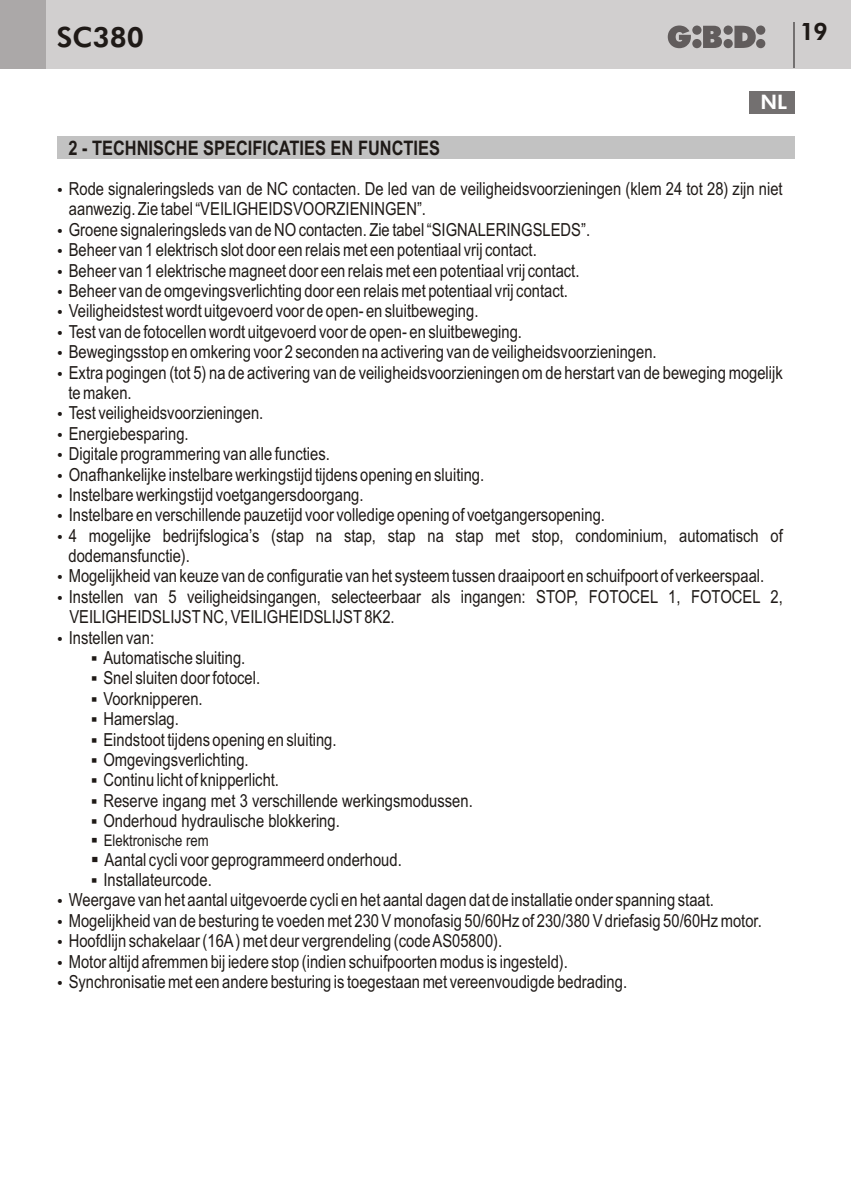
<style>
.page{position:relative;width:851px;height:1191px;background:#fff}
.page>*{position:absolute;margin:0;border:0;box-sizing:border-box;transform-origin:0 0}
.t1{font:800 28px "Futura BT";color:#1f1a17}
.t2{font:800 24px "Futura BT";color:#1f1a17}
.t3{font:700 20px "Arial Narrow";color:#1f1a17}
.t4{font:800 20px "Futura BT";color:#fff}
.t5{font:18px/20.4px "Arial Narrow";color:#1f1a17}
.t6{font:18px "Wingdings";color:#1f1a17}
.t7{font:16px "Arial Narrow";color:#1f1a17}
.t8{font:16px "Wingdings";color:#1f1a17}
.t9{font:15.4px "Wingdings";color:#1f1a17}
.t10{font:14px "Wingdings";color:#1f1a17}
</style>
<div class="page">
<div style="left:0;top:0;width:850px;height:68px;background:#d1cfcf"></div>
<div style="left:0;top:0;width:45px;height:68px;background:#aba8a8"></div>
<svg style="left:667px;top:26px;width:98px;height:22px"></svg>
<hr style="left:793px;top:23px;width:2px;height:45px;background:#737070">
<div style="left:748px;top:91px;width:46px;height:22px;background:#737070"></div>
<div style="left:57px;top:136px;width:737px;height:23px;background:#c2c2c2"></div>
<h1 class="t1" style="left:57px;top:26px;width:89px">SC380</h1>
<h2 class="t2" style="left:799px;top:22px;width:29px">19</h2>
<p class="t4" style="left:760px;top:94px;width:28px">NL</p>
<p class="t3" style="left:68px;top:140px;width:373px">2 - TECHNISCHE SPECIFICATIES EN FUNCTIES</p>
<p class="t5" style="left:57px;top:180px;width:727px">•Rode signaleringsleds van de NC contacten. De led van de veiligheidsvoorzieningen (klem 24 tot 28) zijn niet</p>
<p class="t10" style="left:57px;top:225px;width:43px">•</p>
<p class="t5" style="left:69px;top:201px;width:358px">aanwezig. Zie tabel “VEILIGHEIDSVOORZIENINGEN”.</p>
<p class="t5" style="left:69px;top:221px;width:522px">Groene signaleringsleds van de NO contacten. Zie tabel “SIGNALERINGSLEDS”.</p>
<p class="t5" style="left:69px;top:241px;width:469px">Beheer van 1 elektrisch slot door een relais met een potentiaal vrij contact.</p>
<p class="t10" style="left:57px;top:245px;width:43px">•</p>
<p class="t5" style="left:69px;top:262px;width:512px">Beheer van 1 elektrische magneet door een relais met een potentiaal vrij contact.</p>
<p class="t10" style="left:57px;top:266px;width:43px">•</p>
<p class="t5" style="left:69px;top:282px;width:500px">Beheer van de omgevingsverlichting door een relais met potentiaal vrij contact.</p>
<p class="t10" style="left:57px;top:286px;width:43px">•</p>
<p class="t5" style="left:69px;top:302px;width:411px">Veiligheidstest wordt uitgevoerd voor de open- en sluitbeweging.</p>
<p class="t10" style="left:57px;top:306px;width:43px">•</p>
<p class="t5" style="left:69px;top:323px;width:454px">Test van de fotocellen wordt uitgevoerd voor de open- en sluitbeweging.</p>
<p class="t10" style="left:57px;top:327px;width:43px">•</p>
<p class="t5" style="left:69px;top:343px;width:715px">Bewegingsstop en omkering voor 2 seconden na activering van de veiligheidsvoorzieningen.<br>Extra pogingen (tot 5) na de activering van de veiligheidsvoorzieningen om de herstart van de beweging mogelijk</p>
<p class="t10" style="left:57px;top:347px;width:43px">•</p>
<p class="t10" style="left:57px;top:368px;width:43px">•</p>
<p class="t5" style="left:68px;top:384px;width:65px">te maken.</p>
<p class="t5" style="left:69px;top:404px;width:196px">Test veiligheidsvoorzieningen.</p>
<p class="t10" style="left:57px;top:408px;width:44px">•</p>
<p class="t10" style="left:57px;top:429px;width:44px">•</p>
<p class="t5" style="left:69px;top:425px;width:121px">Energiebesparing.</p>
<p class="t5" style="left:69px;top:445px;width:262px">Digitale programmering van alle functies.</p>
<p class="t10" style="left:57px;top:449px;width:43px">•</p>
<p class="t5" style="left:69px;top:465px;width:417px">Onafhankelijke instelbare werkingstijd tijdens opening en sluiting.</p>
<p class="t10" style="left:57px;top:470px;width:43px">•</p>
<p class="t10" style="left:57px;top:490px;width:43px">•</p>
<p class="t5" style="left:69px;top:486px;width:296px">Instelbare werkingstijd voetgangersdoorgang.</p>
<p class="t5" style="left:69px;top:506px;width:715px">Instelbare en verschillende pauzetijd voor volledige opening of voetgangersopening.<br>4 mogelijke bedrijfslogica’s (stap na stap, stap na stap met stop, condominium, automatisch of</p>
<p class="t10" style="left:57px;top:510px;width:43px">•</p>
<p class="t10" style="left:57px;top:531px;width:43px">•</p>
<p class="t5" style="left:68px;top:547px;width:123px">dodemansfunctie).</p>
<p class="t5" style="left:69px;top:567px;width:715px">Mogelijkheid van keuze van de configuratie van het systeem tussen draaipoort en schuifpoort of verkeerspaal.<br>Instellen van 5 veiligheidsingangen, selecteerbaar als ingangen: STOP, FOTOCEL 1, FOTOCEL 2,</p>
<p class="t10" style="left:57px;top:571px;width:43px">•</p>
<p class="t10" style="left:57px;top:592px;width:43px">•</p>
<p class="t5" style="left:69px;top:608px;width:327px">VEILIGHEIDSLIJSTNC, VEILIGHEIDSLIJST8K2.<br>Instellenvan:</p>
<p class="t5" style="left:103px;top:649px;width:143px">Automatische sluiting.</p>
<p class="t9" style="left:91px;top:693px;width:43px">▪</p>
<p class="t10" style="left:57px;top:633px;width:43px">•</p>
<p class="t5" style="left:103px;top:669px;width:158px">Snel sluiten door fotocel.</p>
<p class="t5" style="left:103px;top:690px;width:101px">Voorknipperen.</p>
<p class="t9" style="left:91px;top:713px;width:43px">▪</p>
<p class="t9" style="left:91px;top:733px;width:43px">▪</p>
<p class="t5" style="left:103px;top:710px;width:77px">Hamerslag.</p>
<p class="t5" style="left:103px;top:730px;width:235px">Eindstoot tijdens opening en sluiting.</p>
<p class="t5" style="left:103px;top:751px;width:147px">Omgevingsverlichting.</p>
<p class="t9" style="left:91px;top:754px;width:43px">▪</p>
<p class="t5" style="left:103px;top:771px;width:177px">Continu licht of knipperlicht.</p>
<p class="t9" style="left:91px;top:774px;width:43px">▪</p>
<p class="t9" style="left:91px;top:795px;width:43px">▪</p>
<p class="t5" style="left:103px;top:792px;width:371px">Reserve ingang met 3 verschillende werkingsmodussen.</p>
<p class="t5" style="left:103px;top:812px;width:238px">Onderhoud hydraulische blokkering.</p>
<p class="t9" style="left:91px;top:815px;width:43px">▪</p>
<p class="t8" style="left:91px;top:833px;width:45px">▪</p>
<p class="t7" style="left:104px;top:834px;width:106px">Elektronische rem</p>
<p class="t5" style="left:105px;top:850px;width:299px">Aantal cycli voor geprogrammeerd onderhoud.</p>
<p class="t6" style="left:91px;top:851px;width:51px">▪</p>
<p class="t9" style="left:91px;top:874px;width:43px">▪</p>
<p class="t5" style="left:103px;top:871px;width:110px">Installateurcode.</p>
<p class="t5" style="left:69px;top:891px;width:646px">Weergave van het aantal uitgevoerde cycli en het aantal dagen dat de installatie onder spanning staat.</p>
<p class="t10" style="left:57px;top:895px;width:44px">•</p>
<p class="t5" style="left:69px;top:912px;width:694px">Mogelijkheid van de besturing te voeden met 230 V monofasig 50/60Hz of 230/380 V driefasig 50/60Hz motor.</p>
<p class="t10" style="left:57px;top:916px;width:43px">•</p>
<p class="t5" style="left:69px;top:932px;width:435px">Hoofdlijn schakelaar (16A) met deur vergrendeling (code AS05800).</p>
<p class="t10" style="left:57px;top:936px;width:43px">•</p>
<p class="t5" style="left:69px;top:952px;width:559px">Motor altijd afremmen bij iedere stop (indien schuifpoorten modus is ingesteld).<br>Synchronisatie met een andere besturing is toegestaan met vereenvoudigde bedrading.</p>
<p class="t10" style="left:57px;top:956px;width:43px">•</p>
<p class="t10" style="left:57px;top:977px;width:43px">•</p>
</div>
